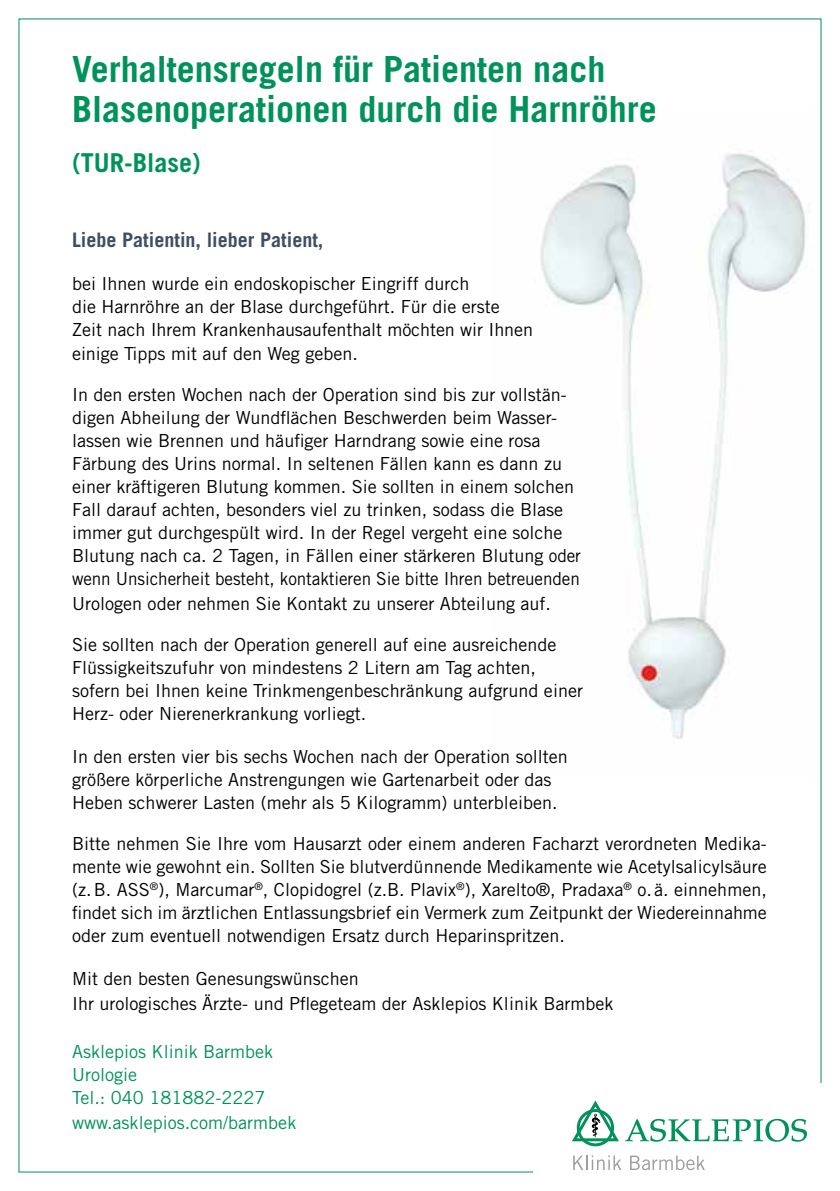
<style>
.page{position:relative;width:840px;height:1191px;background:#fff}
.page>*{position:absolute;margin:0;border:0;box-sizing:border-box;transform-origin:0 0}
.t1{font:700 36px/40px "Trade Gothic LT Std";color:#00925b}
.t2{font:700 26px "Trade Gothic LT Std";color:#00925b}
.t3{font:700 20px "Trade Gothic LT Std";color:#3f4f63}
.t4{font:18px/23px "Trade Gothic LT Std";color:#000}
.t5{font:18px/23px "Trade Gothic LT Std";color:#00925b}
</style>
<div class="page">
<img style="left:540px;top:110px;width:282px;height:670px">
<svg style="left:625px;top:1118px;width:181px;height:23px"></svg>
<svg style="left:572px;top:1100px;width:46px;height:46px"></svg>
<svg style="left:573px;top:1155px;width:48px;height:15px"></svg>
<svg style="left:630px;top:1155px;width:74px;height:15px"></svg>
<h1 class="t1" style="left:72px;top:49px;width:585px">Verhaltensregeln für Patienten nach<br>Blasenoperationen durch die Harnröhre</h1>
<h2 class="t2" style="left:72px;top:147px;width:130px">(TUR-Blase)</h2>
<p class="t3" style="left:72px;top:228px;width:253px">Liebe Patientin, lieber Patient,</p>
<p class="t4" style="left:72px;top:272px;width:462px">bei Ihnen wurde ein endoskopischer Eingriff durch<br>die Harnröhre an der Blase durchgeführt. Für die erste Zeit nach Ihrem Krankenhausaufenthalt möchten wir Ihnen einige Tipps mit auf den Weg geben.</p>
<p class="t4" style="left:72px;top:383px;width:510px">In den ersten Wochen nach der Operation sind bis zur vollstän&shy;digen Abheilung der Wundflächen Beschwerden beim Wasser&shy;lassen wie Brennen und häufiger Harndrang sowie eine rosa Färbung des Urins normal. In seltenen Fällen kann es dann zu einer kräftigeren Blutung kommen. Sie sollten in einem solchen Fall darauf achten, besonders viel zu trinken, sodass die Blase immer gut durchgespült wird. In der Regel vergeht eine solche Blutung nach ca. 2 Tagen, in Fällen einer stärkeren Blutung oder wenn Unsicherheit besteht, kontaktieren Sie bitte Ihren betreuenden</p>
<p class="t4" style="left:72px;top:592px;width:480px">Urologen oder nehmen Sie Kontakt zu unserer Abteilung auf.</p>
<p class="t4" style="left:72px;top:633px;width:512px">Sie sollten nach der Operation generell auf eine ausreichende Flüssigkeitszufuhr von mindestens 2 Litern am Tag achten, sofern bei Ihnen keine Trinkmengenbeschränkung aufgrund einer Herz- oder Nierenerkrankung vorliegt.</p>
<p class="t4" style="left:72px;top:744px;width:497px">In den ersten vier bis sechs Wochen nach der Operation sollten größere körperliche Anstrengungen wie Gartenarbeit oder das<br>Heben schwerer Lasten (mehr als 5 Kilogramm) unterbleiben.</p>
<p class="t4" style="left:72px;top:831px;width:696px;text-align:justify">Bitte nehmen Sie Ihre vom Hausarzt oder einem anderen Facharzt verordneten Medika&shy;mente wie gewohnt ein. Sollten Sie blutverdünnende Medikamente wie Acetylsalicylsäure (z.B. ASS<sup>®</sup>), Marcumar<sup>®</sup>, Clopidogrel (z.B. Plavix<sup>®</sup>), Xarelto®, Pradaxa<sup>®</sup> o. ä. einnehmen, findet sich im ärztlichen Entlassungsbrief ein Vermerk zum Zeitpunkt der Wiedereinnahme oder zum eventuell notwendigen Ersatz durch Heparinspritzen.</p>
<p class="t4" style="left:72px;top:965px;width:542px;line-height:25px">Mit den besten Genesungswünschen<br>Ihr urologisches Ärzte- und Pflegeteam der Asklepios Klinik Barmbek</p>
<p class="t5" style="left:72px;top:1039px;width:203px">Asklepios Klinik Barmbek<br>Urologie<br>Tel.: 040 181882-2227</p>
<p class="t5" style="left:72px;top:1110px;width:226px">www.asklepios.com/barmbek</p>
</div>
